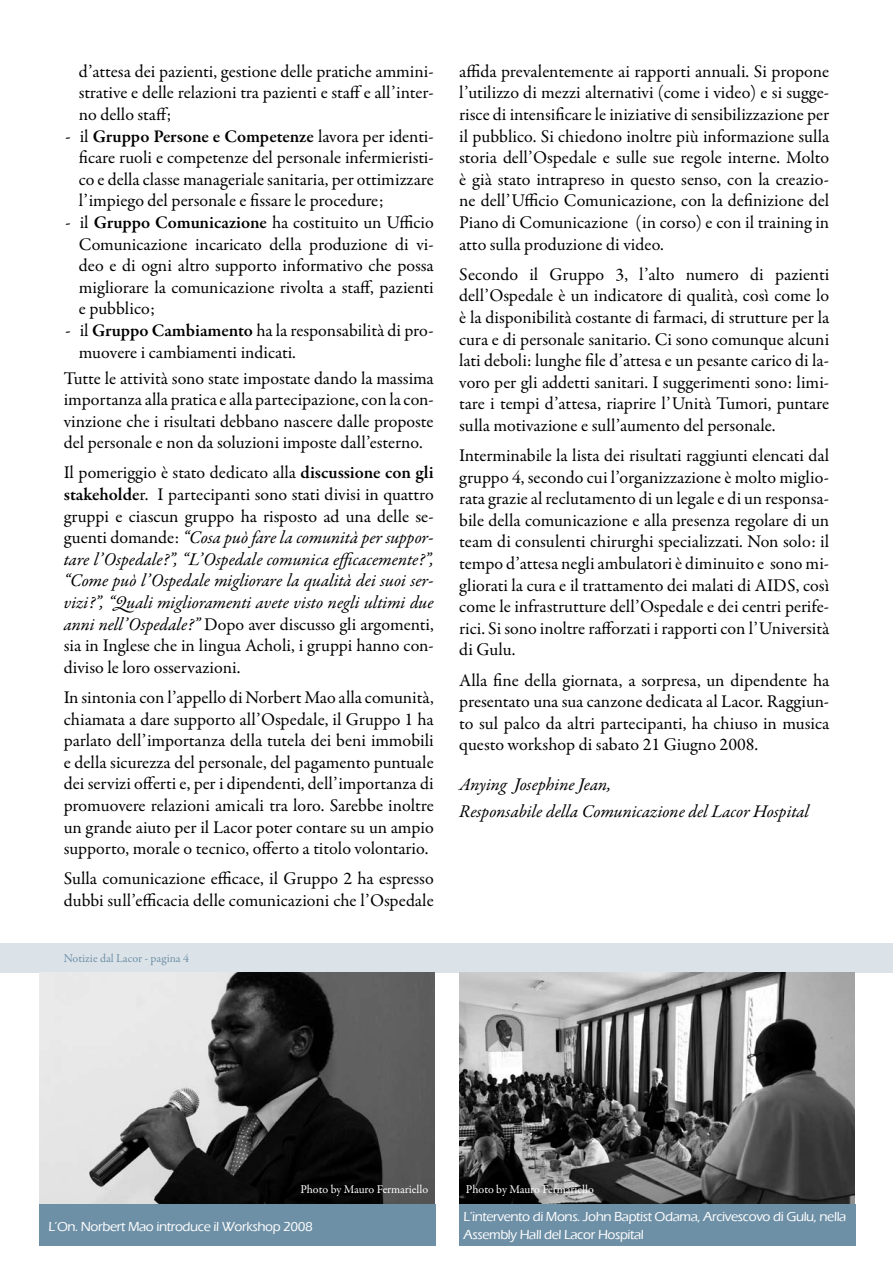
<style>
.page{position:relative;width:893px;height:1263px;background:#fff}
.page>*{position:absolute;margin:0;border:0;box-sizing:border-box;transform-origin:0 0}
.t1{font:18px/21.6px "Garamond Premr Pro";letter-spacing:.02em;color:#010000;text-align:justify}
.t2{font:italic 18px/27px "Garamond Premr Pro";letter-spacing:-.005em;color:#000}
.t3{font:500 13.5px/18px "Eras ITC";letter-spacing:-.03em;color:#fff}
.t4{font:12px "Garamond Premr Pro";letter-spacing:-.02em;color:#fff}
.t5{font:12px "Garamond Premr Pro";color:#6e90a6}
.s1{font-style:italic}
.s2{font-weight:600}
</style>
<div class="page">
<div style="left:0;top:943px;width:893px;height:29px;background:#dbe3e9"></div>
<img style="left:459px;top:972px;width:396px;height:232px">
<div style="left:459px;top:1204px;width:396px;height:42px;background:#6e90a6"></div>
<img style="left:40px;top:972px;width:394px;height:232px">
<div style="left:39px;top:1204px;width:396px;height:42px;background:#6e90a6"></div>
<p class="t1" style="left:79px;top:61px;width:356px">d’attesa dei pazienti, gestione delle pratiche ammini&shy;strative e delle relazioni tra pazienti e staff e all’inter&shy;no dello staff;</p>
<p class="t1" style="left:79px;top:126px;width:356px;text-indent:-14px"><span class="s1">-</span> il <span class="s2">Gruppo Persone e Competenze</span> lavora per identi&shy;ficare ruoli e competenze del personale infermieristi&shy;co e della classe manageriale sanitaria, per ottimizzare l’impiego del personale e fissare le procedure;</p>
<p class="t1" style="left:79px;top:212px;width:356px;text-indent:-14px"><span class="s1">-</span> il <span class="s2">Gruppo Comunicazione</span> ha costituito un Ufficio Comunicazione incaricato della produzione di vi&shy;deo e di ogni altro supporto informativo che possa migliorare la comunicazione rivolta a staff, pazienti e pubblico;</p>
<p class="t1" style="left:79px;top:320px;width:356px;text-indent:-13px"><span class="s1">-</span> il <span class="s2">Gruppo Cambiamento</span> ha la responsabilità di pro&shy;muovere i cambiamenti indicati.</p>
<p class="t1" style="left:64px;top:367px;width:372px">Tutte le attività sono state impostate dando la massima importanza alla pratica e alla partecipazione, con la con&shy;vinzione che i risultati debbano nascere dalle proposte del personale e non da soluzioni imposte dall’esterno.</p>
<p class="t1" style="left:64px;top:462px;width:371px">Il pomeriggio è stato dedicato alla <span class="s2">discussione con gli stakeholde</span>r. I partecipanti sono stati divisi in quattro gruppi e ciascun gruppo ha risposto ad una delle se&shy;guenti domande: <span class="s1">“Cosa può fare la comunità per suppor&shy;tare l’Ospedale?”, “L’Ospedale comunica efficacemente?”, “Come può l’Ospedale migliorare la qualità dei suoi ser&shy;vizi?”, “Quali miglioramenti avete visto negli ultimi due anni nell’Ospedale?”</span> Dopo aver discusso gli argomenti, sia in Inglese che in lingua Acholi, i gruppi hanno con&shy;diviso le loro osservazioni.</p>
<p class="t1" style="left:64px;top:687px;width:371px">In sintonia con l’appello di Norbert Mao alla comunità, chiamata a dare supporto all’Ospedale, il Gruppo 1 ha parlato dell’importanza della tutela dei beni immobili e della sicurezza del personale, del pagamento puntuale dei servizi offerti e, per i dipendenti, dell’importanza di promuovere relazioni amicali tra loro. Sarebbe inoltre un grande aiuto per il Lacor poter contare su un ampio supporto, morale o tecnico, offerto a titolo volontario.</p>
<p class="t1" style="left:64px;top:868px;width:371px">Sulla comunicazione efficace, il Gruppo 2 ha espresso dubbi sull’efficacia delle comunicazioni che l’Ospedale</p>
<p class="t5" style="left:64px;top:951px;width:127px">Notizie dal Lacor - pagina 4</p>
<p class="t1" style="left:459px;top:61px;width:371px">affida prevalentemente ai rapporti annuali. Si propone l’utilizzo di mezzi alternativi (come i video) e si sugge&shy;risce di intensificare le iniziative di sensibilizzazione per il pubblico. Si chiedono inoltre più informazione sulla storia dell’Ospedale e sulle sue regole interne. Molto è già stato intrapreso in questo senso, con la creazio&shy;ne dell’Ufficio Comunicazione, con la definizione del Piano di Comunicazione (in corso) e con il training in atto sulla produzione di video.</p>
<p class="t1" style="left:459px;top:264px;width:372px">Secondo il Gruppo 3, l’alto numero di pazienti dell’Ospedale è un indicatore di qualità, così come lo è la disponibilità costante di farmaci, di strutture per la cura e di personale sanitario. Ci sono comunque alcuni lati deboli: lunghe file d’attesa e un pesante carico di la&shy;voro per gli addetti sanitari. I suggerimenti sono: limi&shy;tare i tempi d’attesa, riaprire l’Unità Tumori, puntare sulla motivazione e sull’aumento del personale.</p>
<p class="t1" style="left:459px;top:445px;width:371px">Interminabile la lista dei risultati raggiunti elencati dal gruppo 4, secondo cui l’organizzazione è molto miglio&shy;rata grazie al reclutamento di un legale e di un responsa&shy;bile della comunicazione e alla presenza regolare di un team di consulenti chirurghi specializzati. Non solo: il tempo d’attesa negli ambulatori è diminuito e sono mi&shy;gliorati la cura e il trattamento dei malati di AIDS, così come le infrastrutture dell’Ospedale e dei centri perife&shy;rici. Si sono inoltre rafforzati i rapporti con l’Università di Gulu.</p>
<p class="t1" style="left:459px;top:669px;width:372px">Alla fine della giornata, a sorpresa, un dipendente ha presentato una sua canzone dedicata al Lacor. Raggiun&shy;to sul palco da altri partecipanti, ha chiuso in musica questo workshop di sabato 21 Giugno 2008.</p>
<p class="t2" style="left:459px;top:772px;width:351px">Anying Josephine Jean,<br>Responsabile della Comunicazione del Lacor Hospital</p>
<p class="t4" style="left:300px;top:1182px;width:129px">Photo by Mauro Fermariello</p>
<p class="t3" style="left:48px;top:1217px;width:266px">L’On. Norbert Mao introduce il Workshop 2008</p>
<p class="t4" style="left:466px;top:1182px;width:129px">Photo by Mauro Fermariello</p>
<p class="t3" style="left:463px;top:1207px;width:384px">L’intervento di Mons. John Baptist Odama, Arcivescovo di Gulu, nella<br>Assembly Hall del Lacor Hospital</p>
</div>
